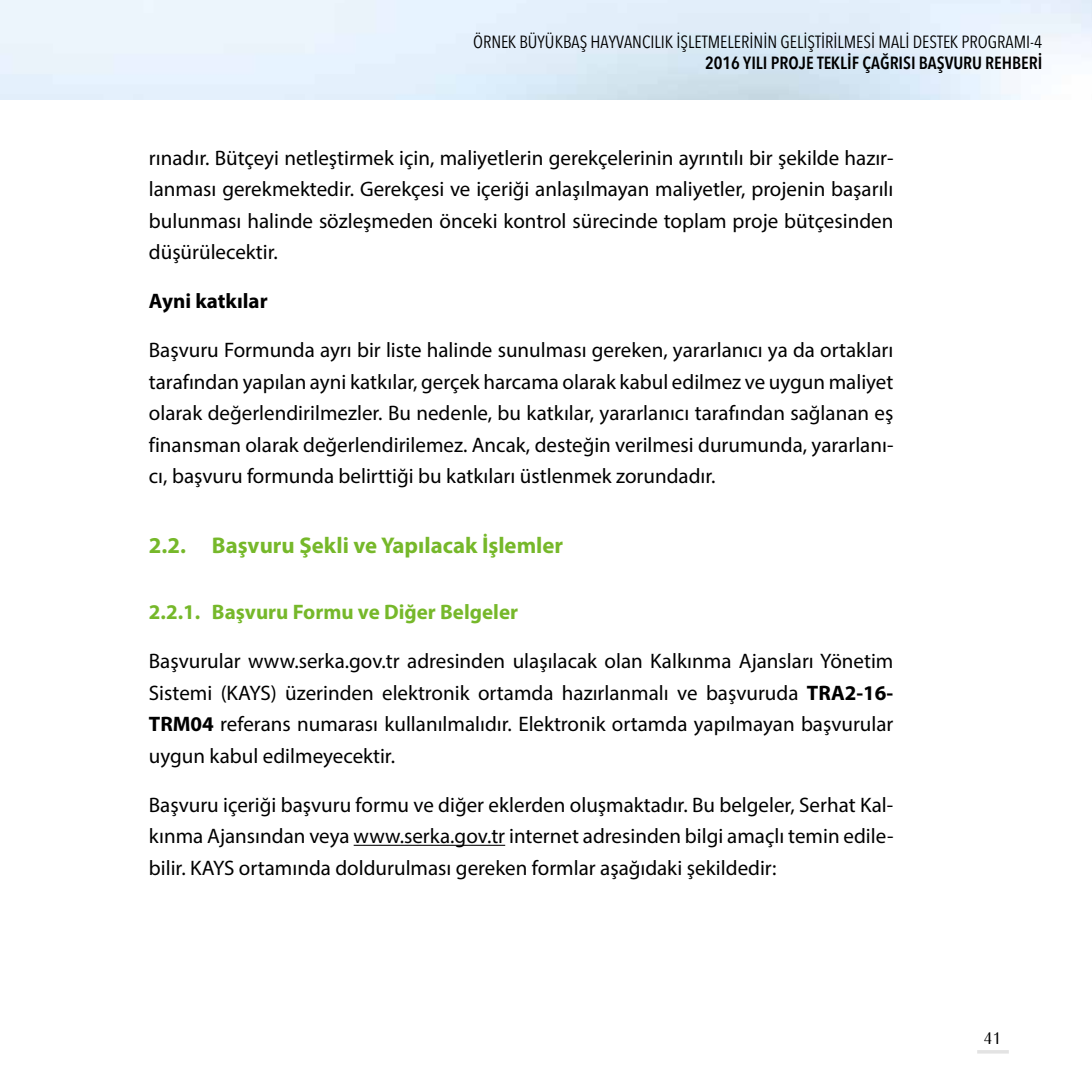
<style>
.page{position:relative;width:1092px;height:1092px;background:#fff}
.page>*{position:absolute;margin:0;border:0;box-sizing:border-box;transform-origin:0 0}
.t1{font:700 22.75px "Myriad Pro";color:#76b82a}
.t2{font:21px/31.5px "Myriad Pro";color:#000;text-align:justify}
.t3{font:700 21px "Myriad Pro";color:#76b82a}
.t4{font:700 21px "Myriad Pro";color:#000}
.t5{font:300 condensed 17.5px "Avenir";color:#000}
.t6{font:600 condensed 17.5px "Avenir";color:#000}
.t7{font:17.5px "Britannic Light Tr";color:#000}
.s1{font-weight:700}
</style>
<div class="page">
<svg style="left:977px;top:1050px;width:31px;height:3px"></svg>
<hr style="left:353px;top:844px;width:152px;height:1px;background:#000">
<p class="t5" style="left:473px;top:31px;width:571px">ÖRNEK BÜYÜKBAŞ HAYVANCILIK İŞLETMELERİNİN GELİŞTİRİLMESİ MALİ DESTEK PROGRAMI-4</p>
<p class="t6" style="left:705px;top:52px;width:339px">2016 YILI PROJE TEKLİF ÇAĞRISI BAŞVURU REHBERİ</p>
<p class="t2" style="left:149px;top:141px;width:746px">rınadır. Bütçeyi netleştirmek için, maliyetlerin gerekçelerinin ayrıntılı bir şekilde hazır&shy;lanması gerekmektedir. Gerekçesi ve içeriği anlaşılmayan maliyetler, projenin başarılı bulunması halinde sözleşmeden önceki kontrol sürecinde toplam proje bütçesinden düşürülecektir.</p>
<p class="t4" style="left:149px;top:287px;width:120px">Ayni katkılar</p>
<p class="t2" style="left:149px;top:334px;width:746px">Başvuru Formunda ayrı bir liste halinde sunulması gereken, yararlanıcı ya da ortakları tarafından yapılan ayni katkılar, gerçek harcama olarak kabul edilmez ve uygun maliyet olarak değerlendirilmezler. Bu nedenle, bu katkılar, yararlanıcı tarafından sağlanan eş finansman olarak değerlendirilemez. Ancak, desteğin verilmesi durumunda, yararlanı&shy;cı, başvuru formunda belirttiği bu katkıları üstlenmek zorundadır.</p>
<p class="t1" style="left:149px;top:530px;width:416px">2.2. Başvuru Şekli ve Yapılacak İşlemler</p>
<p class="t3" style="left:149px;top:598px;width:370px">2.2.1. Başvuru Formu ve Diğer Belgeler</p>
<p class="t2" style="left:149px;top:645px;width:746px">Başvurular www.serka.gov.tr adresinden ulaşılacak olan Kalkınma Ajansları Yönetim Sistemi (KAYS) üzerinden elektronik ortamda hazırlanmalı ve başvuruda <span class="s1">TRA2-16- TRM04</span> referans numarası kullanılmalıdır. Elektronik ortamda yapılmayan başvurular uygun kabul edilmeyecektir.</p>
<p class="t2" style="left:149px;top:788px;width:746px">Başvuru içeriği başvuru formu ve diğer eklerden oluşmaktadır. Bu belgeler, Serhat Kal&shy;kınma Ajansından veya www.serka.gov.tr internet adresinden bilgi amaçlı temin edile&shy;bilir. KAYS ortamında doldurulması gereken formlar aşağıdaki şekildedir:</p>
<p class="t7" style="left:983px;top:1028px;width:19px">41</p>
</div>
